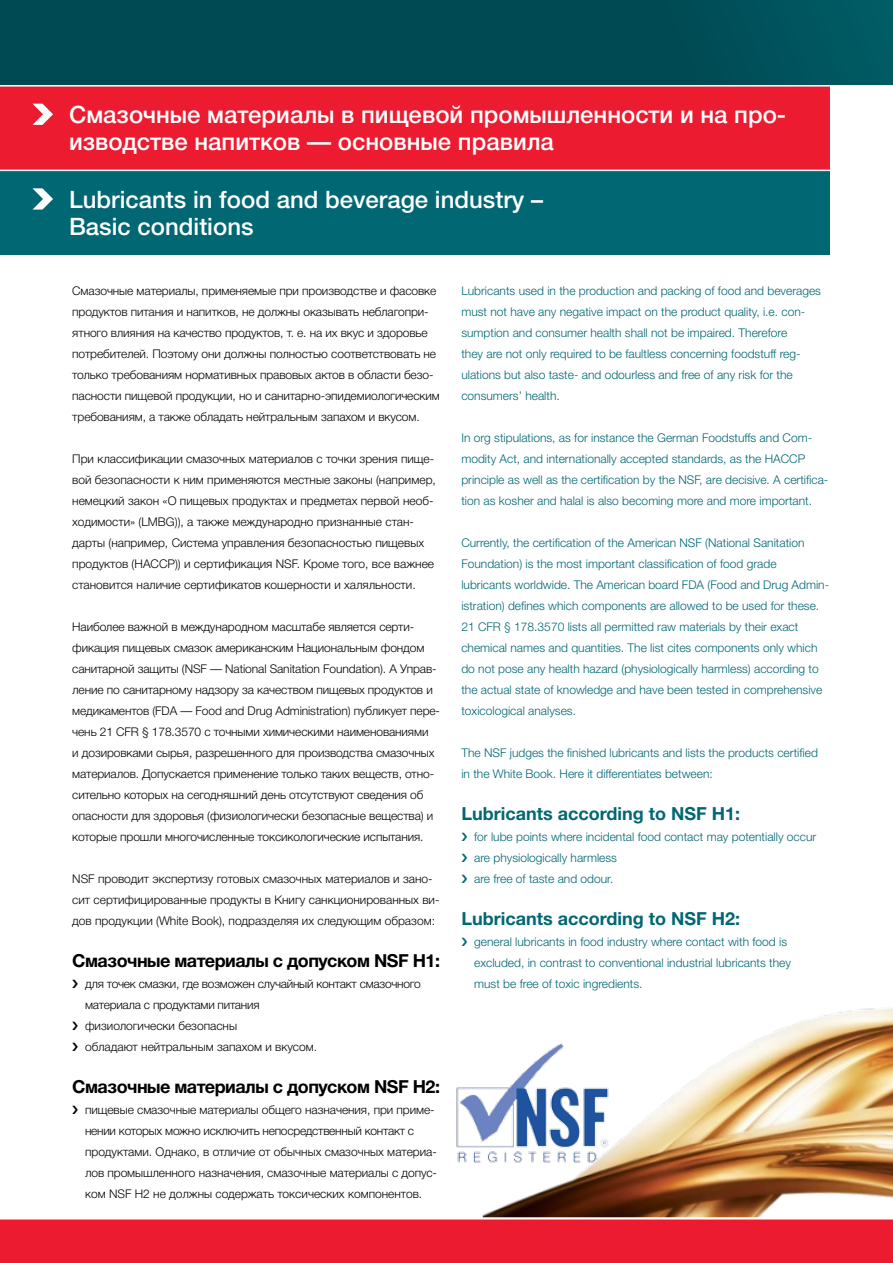
<style>
.page{position:relative;width:893px;height:1263px;background:#fff}
.page>*{position:absolute;margin:0;border:0;box-sizing:border-box;transform-origin:0 0}
.t1{font:500 24px/27px "Helvetica Neue Cyr";color:#fff}
.t2{font:500 24px/27px "Helvetica Neue LT Std";color:#fff}
.t3{font:700 18px "Helvetica Neue Cyr";letter-spacing:-.025em;color:#000}
.t4{font:700 18px "Helvetica Neue LT Std";color:#006773}
.t5{font:300 12px/21px "Helvetica Neue Cyr";letter-spacing:-.005em;color:#000}
.t6{font:300 12px/21px "Helvetica Neue LT Std";color:#006773}
</style>
<div class="page">
<img style="left:482px;top:1008px;width:411px;height:209px">
<div style="left:0;top:0;width:893px;height:85px;background:linear-gradient(to right,#004751,#00525b)"></div>
<div style="left:0;top:1219px;width:893px;height:44px;background:#ed1b2f"></div>
<div style="left:0;top:170px;width:829px;height:84px;background:#006773"></div>
<svg style="left:32px;top:188px;width:21px;height:22px"></svg>
<div style="left:0;top:86px;width:829px;height:84px;background:#ed1b2f"></div>
<svg style="left:32px;top:104px;width:21px;height:21px"></svg>
<hr style="left:0;top:170px;width:836px;height:1px;background:#fff">
<img style="left:456px;top:1043px;width:162px;height:139px">
<hr style="left:0;top:85px;width:893px;height:2px;background:#fff">
<h1 class="t1" style="left:69px;top:101px;width:719px">Смазочные материалы в пищевой промышленности и на про&shy;изводстве напитков — основные правила</h1>
<h1 class="t2" style="left:69px;top:185px;width:475px">Lubricants in food and beverage industry –<br>Basic conditions</h1>
<p class="t5" style="left:72px;top:280px;width:369px">Смазочные материалы, применяемые при производстве и фасовке продуктов питания и напитков, не должны оказывать неблагопри&shy;ятного влияния на качество продуктов, т. е. на их вкус и здоровье потребителей. Поэтому они должны полностью соответствовать не только требованиям нормативных правовых актов в области безо&shy;пасности пищевой продукции, но и санитарно-эпидемиологическим требованиям, а также обладать нейтральным запахом и вкусом.</p>
<p class="t5" style="left:72px;top:448px;width:365px">При классификации смазочных материалов с точки зрения пище&shy;вой безопасности к ним применяются местные законы (например, немецкий закон «О пищевых продуктах и предметах первой необ&shy;ходимости» (LMBG)), а также международно признанные стан&shy;дарты (например, Система управления безопасностью пищевых продуктов (HACCP)) и сертификация NSF. Кроме того, все важнее становится наличие сертификатов кошерности и халяльности.</p>
<p class="t5" style="left:72px;top:616px;width:369px">Наиболее важной в международном масштабе является серти&shy;фикация пищевых смазок американским Национальным фондом санитарной защиты (NSF — National Sanitation Foundation). А Управ&shy;ление по санитарному надзору за качеством пищевых продуктов и медикаментов (FDA — Food and Drug Administration) публикует пере&shy;чень 21 CFR § 178.3570 с точными химическими наименованиями<br>и дозировками сырья, разрешенного для производства смазочных материалов. Допускается применение только таких веществ, отно&shy;сительно которых на сегодняшний день отсутствуют сведения об опасности для здоровья (физиологически безопасные вещества) и которые прошли многочисленные токсикологические испытания.</p>
<p class="t5" style="left:72px;top:868px;width:369px">NSF проводит экспертизу готовых смазочных материалов и зано&shy;сит сертифицированные продукты в Книгу санкционированных ви&shy;дов продукции (White Book), подразделяя их следующим образом:</p>
<h2 class="t3" style="left:72px;top:951px;width:369px">Смазочные материалы с допуском NSF H1:</h2>
<p class="t5" style="left:85px;top:973px;width:337px">для точек смазки, где возможен случайный контакт смазочного материала с продуктами питания<br>физиологически безопасны<br>обладают нейтральным запахом и вкусом.</p>
<h2 class="t3" style="left:72px;top:1077px;width:369px">Смазочные материалы с допуском NSF H2:</h2>
<p class="t5" style="left:85px;top:1099px;width:353px">пищевые смазочные материалы общего назначения, при приме&shy;нении которых можно исключить непосредственный контакт с продуктами. Однако, в отличие от обычных смазочных материа&shy;лов промышленного назначения, смазочные материалы с допус&shy;ком NSF H2 не должны содержать токсических компонентов.</p>
<p class="t6" style="left:461px;top:280px;width:361px">Lubricants used in the production and packing of food and beverages must not have any negative impact on the product quality, i.e. con&shy;sumption and consumer health shall not be impaired. Therefore<br>they are not only required to be faultless concerning foodstuff reg&shy;ulations but also taste- and odourless and free of any risk for the consumers’ health.</p>
<p class="t6" style="left:461px;top:427px;width:369px">In org stipulations, as for instance the German Foodstuffs and Com&shy;modity Act, and internationally accepted standards, as the HACCP principle as well as the certification by the NSF, are decisive. A certifica&shy;tion as kosher and halal is also becoming more and more important.</p>
<p class="t6" style="left:461px;top:532px;width:369px">Currently, the certification of the American NSF (National Sanitation Foundation) is the most important classification of food grade lubricants worldwide. The American board FDA (Food and Drug Admin&shy;istration) defines which components are allowed to be used for these.<br>21 CFR § 178.3570 lists all permitted raw materials by their exact chemical names and quantities. The list cites components only which do not pose any health hazard (physiologically harmless) according to the actual state of knowledge and have been tested in comprehensive toxicological analyses.</p>
<p class="t6" style="left:461px;top:742px;width:358px">The NSF judges the finished lubricants and lists the products certified in the White Book. Here it differentiates between:</p>
<h2 class="t4" style="left:461px;top:802px;width:280px">Lubricants according to NSF H1:</h2>
<p class="t6" style="left:474px;top:826px;width:344px">for lube points where incidental food contact may potentially occur are physiologically harmless<br>are free of taste and odour.</p>
<h2 class="t4" style="left:461px;top:907px;width:280px">Lubricants according to NSF H2:</h2>
<p class="t6" style="left:474px;top:931px;width:318px">general lubricants in food industry where contact with food is excluded, in contrast to conventional industrial lubricants they must be free of toxic ingredients.</p>
</div>
